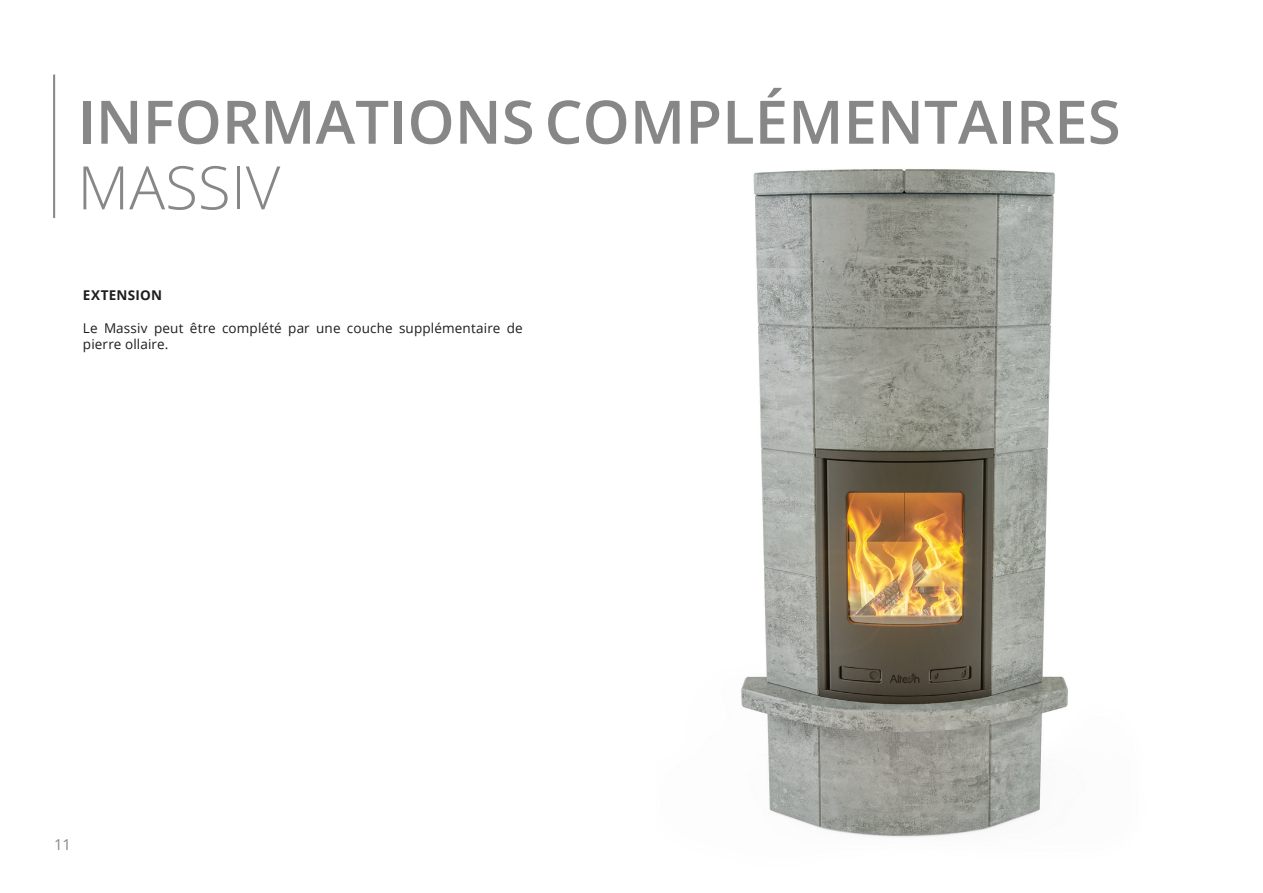
<style>
.page{position:relative;width:1263px;height:893px;background:#fff}
.page>*{position:absolute;margin:0;border:0;box-sizing:border-box;transform-origin:0 0}
.H1_-_Rechtsboven_-_light{font:600 60px "Open Sans";color:#878787}
.H1_-_Rechtsboven_-_light-2{font:300 60px "Open Sans";color:#878787}
.t1{font:15px "Open Sans";color:#878787}
.Basis_Streep_-_Altech_Grey{font:13.5px/16.2px "Open Sans";letter-spacing:.01em;color:#1d1d1b}
.Basis_Streep_-_Altech_Grey-2{font:700 13.5px "Open Sans";letter-spacing:.02em;color:#1d1d1b}
</style>
<div class="page">
<hr style="left:53px;top:75px;width:2px;height:143px;background:#878787">
<img style="left:741px;top:169px;width:327px;height:668px">
<p class="H1_-_Rechtsboven_-_light" style="left:77px;top:81px;width:1045px">INFORMATIONS COMPLÉMENTAIRES</p>
<p class="H1_-_Rechtsboven_-_light-2" style="left:77px;top:146px;width:204px">MASSIV</p>
<p class="Basis_Streep_-_Altech_Grey-2" style="left:83px;top:286px;width:81px">EXTENSION</p>
<p class="Basis_Streep_-_Altech_Grey" style="left:83px;top:319px;width:441px">Le Massiv peut être complété par une couche supplémentaire de pierre ollaire.</p>
<p class="t1" style="left:54px;top:835px;width:19px">11</p>
</div>
